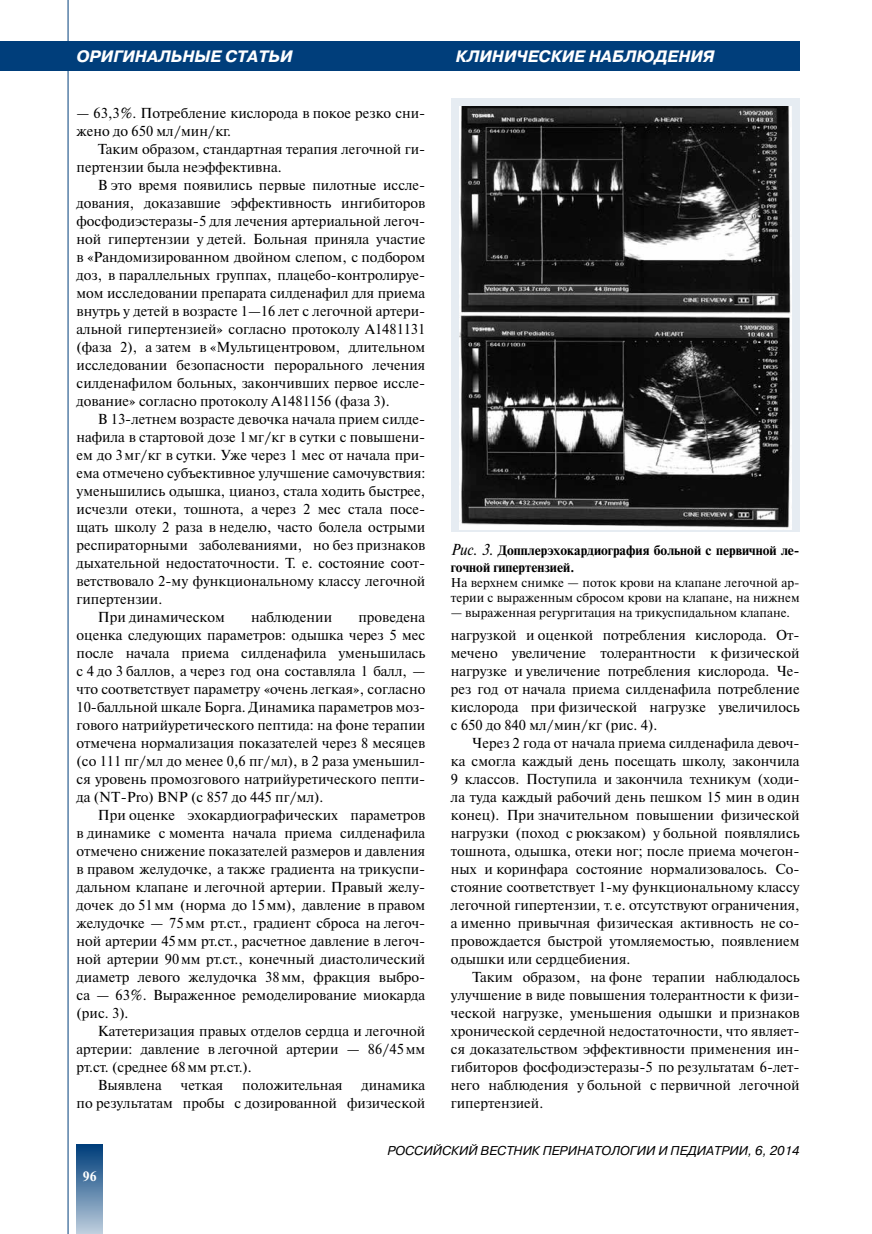
<style>
.page{position:relative;width:872px;height:1234px;background:#fff}
.page>*{position:absolute;margin:0;border:0;box-sizing:border-box;transform-origin:0 0}
.t1{font:italic 700 16.5px "Pragmatica C";color:#fff}
.t2{font:14.4px/18px "Newton C";color:#000;text-align:justify}
.t3{font:700 13.5px/16.5px "Newton C";color:#000}
.t4{font:700 13.5px "Newton C";color:#fff}
.t5{font:12.75px/15px "Newton C";color:#000}
.t6{font:italic 12.75px "Pragmatica C";color:#000}
.s1{font-weight:400;font-style:italic;font-size:15.9px}
</style>
<div class="page">
<div style="left:77px;top:1144px;width:25px;height:89px;background:linear-gradient(to bottom,#003b78,#bccddc)"></div>
<hr style="left:68px;top:0;width:1px;height:1233px;background:#003e7b">
<div style="left:0;top:41px;width:799px;height:30px;background:#003e7b"></div>
<div style="left:451px;top:98px;width:348px;height:433px;background:#e6ecf2"></div>
<img style="left:459px;top:106px;width:332px;height:423px">
<p class="t1" style="left:77px;top:48px;width:217px">ОРИГИНАЛЬНЫЕ СТАТЬИ</p>
<p class="t1" style="left:456px;top:48px;width:260px">КЛИНИЧЕСКИЕ НАБЛЮДЕНИЯ</p>
<p class="t2" style="left:77px;top:104px;width:350px">— 63,3%. Потребление кислорода в покое резко сни&shy;жено до 650 мл/мин/кг.</p>
<p class="t2" style="left:77px;top:140px;width:350px;text-indent:21px">Таким образом, стандартная терапия легочной ги&shy;пертензии была неэффективна.</p>
<p class="t2" style="left:77px;top:176px;width:350px;text-indent:21px">В это время появились первые пилотные иссле&shy;дования, доказавшие эффективность ингибиторов фосфодиэстеразы-5 для лечения артериальной легоч&shy;ной гипертензии у детей. Больная приняла участие в «Рандомизированном двойном слепом, с подбором доз, в параллельных группах, плацебо-контролируе&shy;мом исследовании препарата силденафил для приема внутрь у детей в возрасте 1—16 лет с легочной артери&shy;альной гипертензией» согласно протоколу А1481131 (фаза 2), а затем в «Мультицентровом, длительном исследовании безопасности перорального лечения силденафилом больных, закончивших первое иссле&shy;дование» согласно протоколу А1481156 (фаза 3).</p>
<p class="t2" style="left:98px;top:410px;width:329px">В 13‑летнем возрасте девочка начала прием силде-</p>
<p class="t2" style="left:77px;top:428px;width:350px">нафила в стартовой дозе 1мг/кг в сутки с повышени-</p>
<p class="t2" style="left:77px;top:446px;width:350px">ем до 3мг/кг в сутки. Уже через 1 мес от начала при-</p>
<p class="t2" style="left:77px;top:464px;width:350px">ема отмечено субъективное улучшение самочувствия:</p>
<p class="t2" style="left:77px;top:482px;width:350px">уменьшились одышка, цианоз, стала ходить быстрее,</p>
<p class="t2" style="left:77px;top:500px;width:350px">исчезли отеки, тошнота, а через 2 мес стала посе-</p>
<p class="t2" style="left:77px;top:518px;width:350px">щать школу 2 раза в неделю, часто болела острыми</p>
<p class="t2" style="left:77px;top:536px;width:350px">респираторными заболеваниями, но без признаков</p>
<p class="t2" style="left:77px;top:554px;width:350px">дыхательной недостаточности. Т. е. состояние соот-</p>
<p class="t2" style="left:77px;top:572px;width:350px">ветствовало 2‑му функциональному классу легочной</p>
<p class="t2" style="left:77px;top:590px;width:87px">гипертензии.</p>
<p class="t2" style="left:98px;top:608px;width:128px">При динамическом</p>
<p class="t2" style="left:251px;top:608px;width:83px">наблюдении</p>
<p class="t2" style="left:77px;top:608px;width:350px;text-indent:282px">проведена оценка следующих параметров: одышка через 5 мес после начала приема силденафила уменьшилась с 4 до 3 баллов, а через год она составляла 1 балл, — что соответствует параметру «очень легкая», согласно 10‑балльной шкале Борга. Динамика параметров моз&shy;гового натрийуретического пептида: на фоне терапии отмечена нормализация показателей через 8 месяцев (со 111 пг/мл до менее 0,6 пг/мл), в 2 раза уменьшил&shy;ся уровень промозгового натрийуретического пепти&shy;да (NT-Pro) BNP (с 857 до 445 пг/мл).</p>
<p class="t2" style="left:77px;top:806px;width:350px;text-indent:21px">При оценке эхокардиографических параметров в динамике с момента начала приема силденафила отмечено снижение показателей размеров и давления в правом желудочке, а также градиента на трикуспи&shy;дальном клапане и легочной артерии. Правый желу&shy;дочек до 51мм (норма до 15мм), давление в правом желудочке — 75мм рт.ст., градиент сброса на легоч&shy;ной артерии 45мм рт.ст., расчетное давление в легоч&shy;ной артерии 90мм рт.ст., конечный диастолический диаметр левого желудочка 38мм, фракция выбро&shy;са — 63%. Выраженное ремоделирование миокарда (рис. 3).</p>
<p class="t2" style="left:98px;top:1022px;width:329px">Катетеризация правых отделов сердца и легочной</p>
<p class="t2" style="left:77px;top:1040px;width:350px">артерии: давление в легочной артерии — 86/45мм</p>
<p class="t2" style="left:77px;top:1058px;width:177px">рт.ст. (среднее 68мм рт.ст.).</p>
<p class="t2" style="left:98px;top:1076px;width:66px">Выявлена</p>
<p class="t2" style="left:181px;top:1076px;width:44px">четкая</p>
<p class="t2" style="left:242px;top:1076px;width:102px">положительная</p>
<p class="t2" style="left:77px;top:1076px;width:350px;text-align:right">динамика<br>по результатам пробы с дозированной физической</p>
<p class="t3" style="left:451px;top:542px;width:350px"><span class="s1">Рис. 3.</span> Допплерэхокардиография больной с первичной ле&shy;гочной гипертензией.</p>
<p class="t5" style="left:451px;top:575px;width:350px">На верхнем снимке — поток крови на клапане легочной ар&shy;терии с выраженным сбросом крови на клапане, на нижнем</p>
<p class="t5" style="left:451px;top:605px;width:341px">— выраженная регургитация на трикуспидальном клапане.</p>
<p class="t2" style="left:451px;top:626px;width:350px">нагрузкой и оценкой потребления кислорода. От&shy;мечено увеличение толерантности к физической нагрузке и увеличение потребления кислорода. Че&shy;рез год от начала приема силденафила потребление кислорода при физической нагрузке увеличилось с 650 до 840 мл/мин/кг (рис. 4).</p>
<p class="t2" style="left:451px;top:734px;width:350px;text-indent:21px">Через 2 года от начала приема силденафила девоч&shy;ка смогла каждый день посещать школу, закончила 9 классов. Поступила и закончила техникум (ходи&shy;ла туда каждый рабочий день пешком 15 мин в один конец). При значительном повышении физической нагрузки (поход с рюкзаком) у больной появлялись тошнота, одышка, отеки ног; после приема мочегон&shy;ных и коринфара состояние нормализовалось. Со&shy;стояние соответствует 1‑му функциональному классу легочной гипертензии, т. е. отсутствуют ограничения, а именно привычная физическая активность не со&shy;провождается быстрой утомляемостью, появлением одышки или сердцебиения.</p>
<p class="t2" style="left:451px;top:968px;width:350px;text-indent:21px">Таким образом, на фоне терапии наблюдалось улучшение в виде повышения толерантности к физи&shy;ческой нагрузке, уменьшения одышки и признаков хронической сердечной недостаточности, что являет&shy;ся доказательством эффективности применения ин&shy;гибиторов фосфодиэстеразы-5 по результатам 6‑лет&shy;него наблюдения у больной с первичной легочной гипертензией.</p>
<p class="t4" style="left:83px;top:1168px;width:15px">96</p>
<p class="t6" style="left:387px;top:1142px;width:414px">РОССИЙСКИЙ ВЕСТНИК ПЕРИНАТОЛОГИИ И ПЕДИАТРИИ, 6, 2014</p>
</div>
